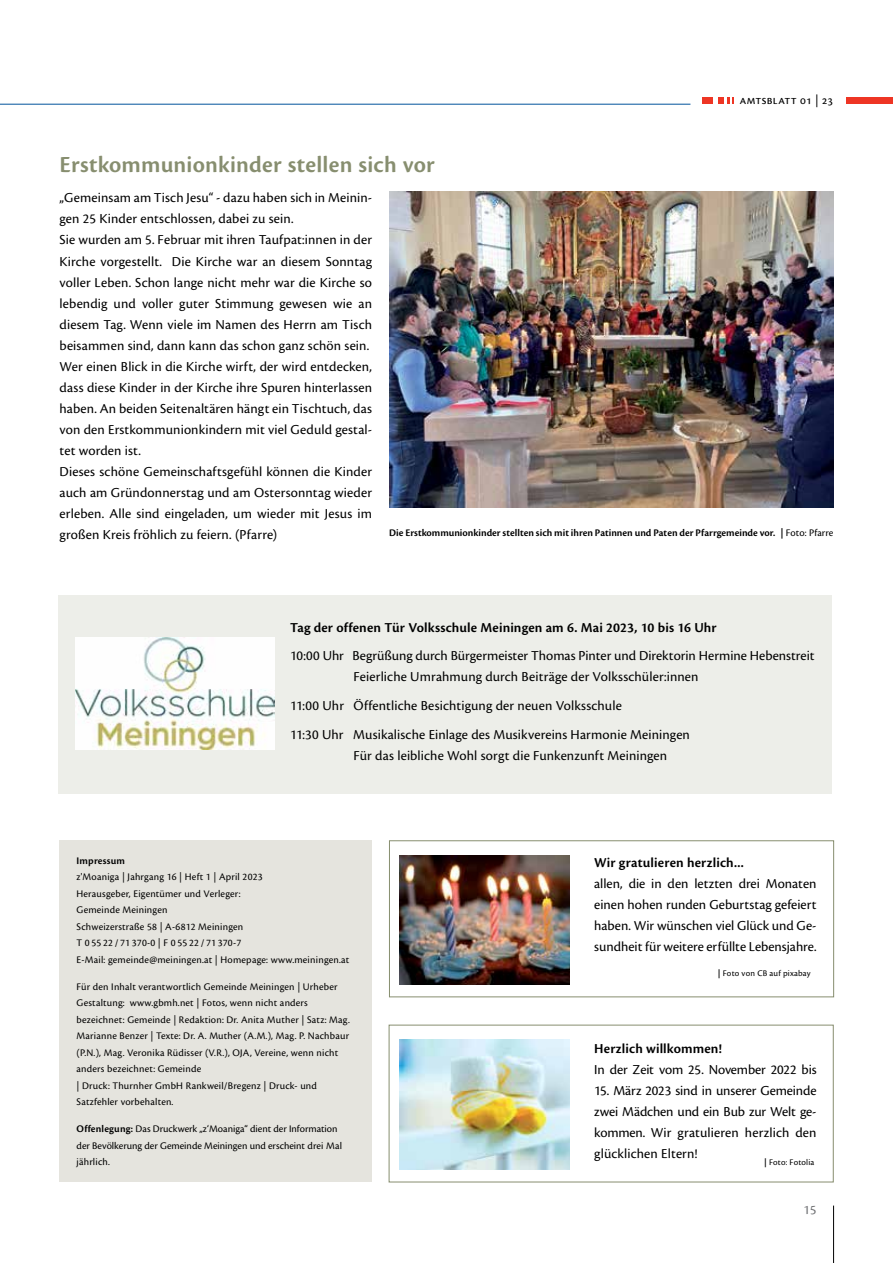
<style>
.page{position:relative;width:893px;height:1263px;background:#fff}
.page>*{position:absolute;margin:0;border:0;box-sizing:border-box;transform-origin:0 0}
.t1{font:600 24px "Cronos Pro";letter-spacing:.01em;color:#878e6f}
.t2{font:14.25px/21px "Cronos Pro";letter-spacing:.005em;color:#000}
.t3{font:600 14.25px "Cronos Pro";letter-spacing:.01em;color:#000}
.t4{font:13.5px "Cronos Pro";color:#6d6e71}
.t5{font:12.75px "Cronos Pro";letter-spacing:.02em;color:#000}
.t6{font:10.5px/16.5px "Cronos Pro";letter-spacing:.02em;color:#000}
.t7{font:10.5px/16.5px "Cronos Pro";color:#000}
.t8{font:600 10.5px "Cronos Pro";letter-spacing:.005em;color:#000}
.t9{font:9px "Cronos Pro";letter-spacing:.015em;color:#000}
.s1{font-weight:400}
.s2{font-weight:600}
</style>
<div class="page">
<hr style="left:833px;top:1205px;width:1px;height:58px;background:#000">
<svg style="left:719px;top:98px;width:14px;height:6px"></svg>
<div style="left:702px;top:98px;width:10px;height:6px;background:#ee3524"></div>
<div style="left:846px;top:98px;width:47px;height:6px;background:#ee3524"></div>
<hr style="left:0;top:104px;width:690px;height:1px;background:#00539b">
<div style="left:60px;top:840px;width:312px;height:342px;background:#e5e4de"></div>
<div style="left:389px;top:1025px;width:444px;height:157px;border:1px solid #878e6f"></div>
<img style="left:399px;top:1040px;width:171px;height:129px">
<div style="left:389px;top:840px;width:445px;height:157px;border:1px solid #878e6f"></div>
<img style="left:400px;top:855px;width:170px;height:130px">
<img style="left:389px;top:192px;width:444px;height:315px">
<div style="left:58px;top:595px;width:774px;height:198px;background:#edeee9"></div>
<img style="left:75px;top:638px;width:199px;height:111px">
<h1 class="t1" style="left:60px;top:151px;width:377px">Erstkommunionkinder stellen sich vor</h1>
<p class="t5" style="left:740px;top:92px;width:95px">amtsblatt 01 | 23</p>
<p class="t2" style="left:60px;top:188px;width:314px">„Gemeinsam am Tisch Jesu“ - dazu haben sich in Meinin&shy;gen 25 Kinder entschlossen, dabei zu sein.<br>Sie wurden am 5. Februar mit ihren Taufpat:innen in der Kirche vorgestellt. Die Kirche war an diesem Sonntag voller Leben. Schon lange nicht mehr war die Kirche so lebendig und voller guter Stimmung gewesen wie an diesem Tag. Wenn viele im Namen des Herrn am Tisch beisammen sind, dann kann das schon ganz schön sein.<br>Wer einen Blick in die Kirche wirft, der wird entdecken, dass diese Kinder in der Kirche ihre Spuren hinterlassen haben. An beiden Seitenaltären hängt ein Tischtuch, das von den Erstkommunionkindern mit viel Geduld gestal&shy;tet worden ist.<br>Dieses schöne Gemeinschaftsgefühl können die Kinder auch am Gründonnerstag und am Ostersonntag wieder erleben. Alle sind eingeladen, um wieder mit Jesus im großen Kreis fröhlich zu feiern. (Pfarre)</p>
<p class="t8" style="left:389px;top:527px;width:446px">Die Erstkommunionkinder stellten sich mit ihren Patinnen und Paten der Pfarrgemeinde vor. | <span class="s1">Foto: Pfarre</span></p>
<p class="t3" style="left:290px;top:619px;width:428px">Tag der offenen Tür Volksschule Meiningen am 6. Mai 2023, 10 bis 16 Uhr</p>
<p class="t2" style="left:353px;top:646px;width:463px;text-indent:-63px">10:00 Uhr Begrüßung durch Bürgermeister Thomas Pinter und Direktorin Hermine Hebenstreit<br>Feierliche Umrahmung durch Beiträge der Volksschüler:innen</p>
<p class="t2" style="left:290px;top:691px;width:401px;line-height:28.5px">11:00 Uhr Öffentliche Besichtigung der neuen Volksschule<br>11:30 Uhr Musikalische Einlage des Musikvereins Harmonie Meiningen</p>
<p class="t2" style="left:353px;top:745px;width:315px">Für das leibliche Wohl sorgt die Funkenzunft Meiningen</p>
<p class="t8" style="left:77px;top:854px;width:50px">Impressum</p>
<p class="t6" style="left:77px;top:869px;width:274px">z'Moaniga | Jahrgang 16 | Heft 1 | April 2023<br>Herausgeber, Eigentümer und Verleger:<br>Gemeinde Meiningen<br>Schweizerstraße 58 | A-6812 Meiningen<br>T 0 55 22 / 71 370-0 | F 0 55 22 / 71 370-7<br>E-Mail: gemeinde@meiningen.at | Homepage: www.meiningen.at</p>
<p class="t6" style="left:77px;top:978px;width:275px">Für den Inhalt verantwortlich Gemeinde Meiningen | Urheber Gestaltung: www.gbmh.net | Fotos, wenn nicht anders bezeichnet: Gemeinde | Redaktion: Dr. Anita Muther | Satz: Mag.<br>Marianne Benzer | Texte: Dr. A. Muther (A.M.), Mag. P. Nachbaur (P.N.), Mag. Veronika Rüdisser (V.R.), OJA, Vereine, wenn nicht anders bezeichnet: Gemeinde<br>| Druck: Thurnher GmbH Rankweil/Bregenz | Druck- und Satzfehler vorbehalten.</p>
<p class="t7" style="left:77px;top:1121px;width:267px"><span class="s2">Offenlegung:</span> Das Druckwerk „z‘Moaniga“ dient der Information der Bevölkerung der Gemeinde Meiningen und erscheint drei Mal jährlich.</p>
<p class="t3" style="left:594px;top:854px;width:151px">Wir gratulieren herzlich...</p>
<p class="t2" style="left:594px;top:873px;width:224px;text-align:justify">allen, die in den letzten drei Monaten einen hohen runden Geburtstag gefeiert haben. Wir wünschen viel Glück und Ge&shy;sundheit für weitere erfüllte Lebensjahre.</p>
<p class="t9" style="left:718px;top:968px;width:94px"><span class="s2">|</span> Foto von CB auf pixabay</p>
<p class="t3" style="left:594px;top:1041px;width:129px">Herzlich willkommen!</p>
<p class="t2" style="left:594px;top:1059px;width:224px">In der Zeit vom 25. November 2022 bis</p>
<p class="t2" style="left:594px;top:1080px;width:224px;text-align:justify">15. März 2023 sind in unserer Gemeinde zwei Mädchen und ein Bub zur Welt ge&shy;kommen. Wir gratulieren herzlich den glücklichen Eltern!</p>
<p class="t9" style="left:764px;top:1157px;width:52px"><span class="s2">|</span> Foto: Fotolia</p>
<p class="t4" style="left:803px;top:1202px;width:14px">15</p>
</div>
